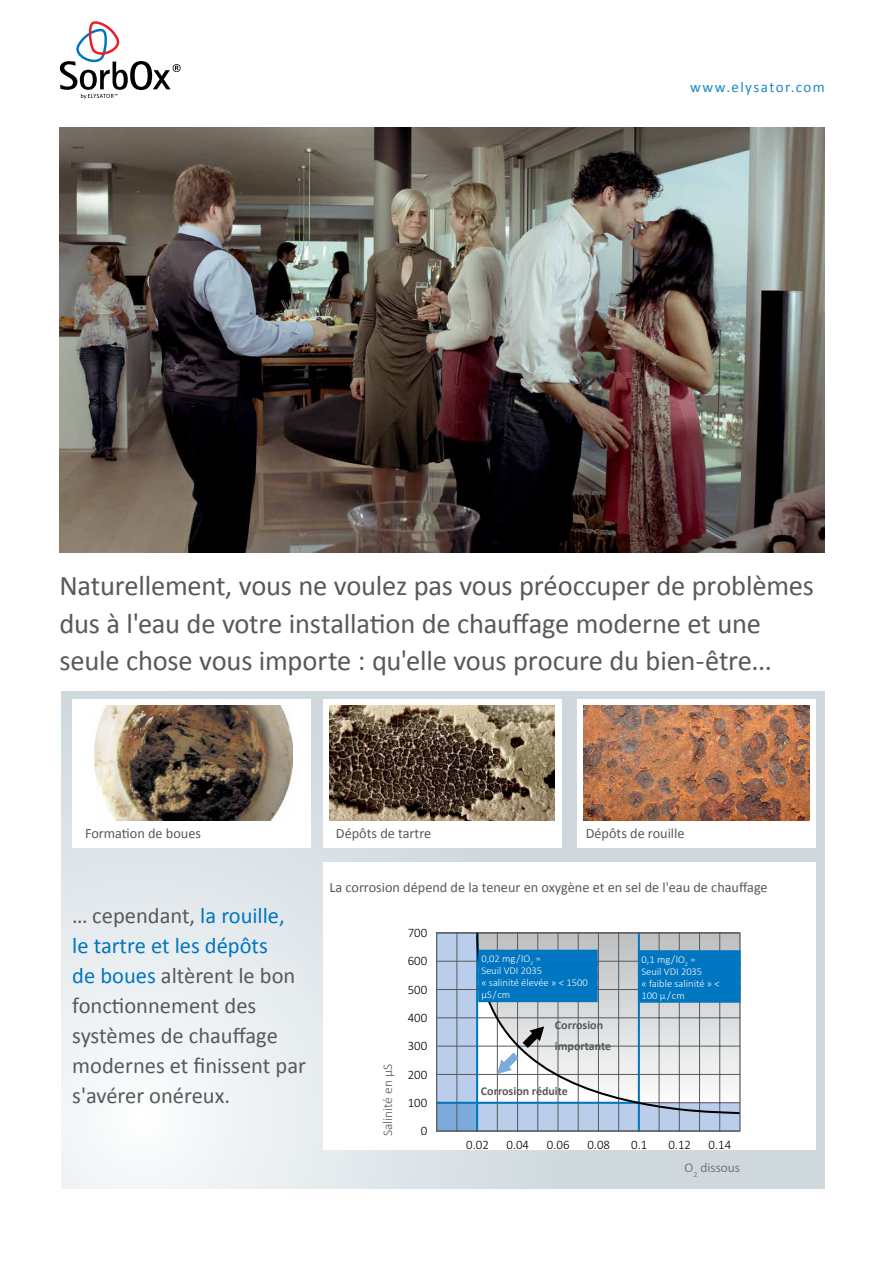
<style>
.page{position:relative;width:893px;height:1263px;background:#fff}
.page>*{position:absolute;margin:0;border:0;box-sizing:border-box;transform-origin:0 0}
.t1{font:28.5px/37.5px "Calibri";letter-spacing:-.01em;color:#58595b}
.t2{font:22.5px/30px "Calibri";color:#58595b}
.t3{font:15px "Calibri";letter-spacing:.095em;color:#1a88c9}
.t4{font:14.25px "Calibri";color:#58595b}
.t5{font:300 13.5px "Calibri";color:#58595b}
.t6{font:300 12.9px/28.3px "Calibri";color:#000;text-align:justify}
.t7{font:700 12px/21px "Calibri";color:#58595b}
.t8{font:300 10.5px/12px "Calibri";color:#fff}
.s1{color:#0076c0}
</style>
<div class="page">
<svg style="left:62px;top:691px;width:763px;height:497px"></svg>
<img style="left:60px;top:128px;width:765px;height:425px">
<div style="left:72px;top:699px;width:238px;height:149px;background:#fff"></div>
<div style="left:323px;top:699px;width:238px;height:149px;background:#fff"></div>
<div style="left:577px;top:699px;width:238px;height:149px;background:#fff"></div>
<img style="left:94px;top:706px;width:199px;height:115px">
<img style="left:330px;top:706px;width:225px;height:115px">
<img style="left:584px;top:706px;width:225px;height:115px">
<div style="left:323px;top:863px;width:492px;height:287px;background:#fff"></div>
<svg style="left:60px;top:21px;width:121px;height:78px"></svg>
<div style="left:437px;top:933px;width:40px;height:198px;background:#baceeb"></div>
<div style="left:437px;top:1103px;width:303px;height:28px;background:#baceeb"></div>
<div style="left:437px;top:1103px;width:40px;height:28px;background:#7caadb"></div>
<hr style="left:457px;top:933px;width:1px;height:198px;background:#58595b">
<hr style="left:476px;top:933px;width:2px;height:198px;background:#0076c0">
<hr style="left:497px;top:933px;width:1px;height:198px;background:#58595b">
<hr style="left:517px;top:933px;width:1px;height:198px;background:#58595b">
<hr style="left:537px;top:933px;width:1px;height:198px;background:#58595b">
<hr style="left:558px;top:933px;width:1px;height:198px;background:#58595b">
<hr style="left:578px;top:933px;width:1px;height:198px;background:#58595b">
<hr style="left:598px;top:933px;width:1px;height:198px;background:#58595b">
<hr style="left:618px;top:933px;width:1px;height:198px;background:#58595b">
<hr style="left:638px;top:933px;width:2px;height:198px;background:#0076c0">
<hr style="left:659px;top:933px;width:1px;height:198px;background:#58595b">
<hr style="left:679px;top:933px;width:1px;height:198px;background:#58595b">
<hr style="left:699px;top:933px;width:1px;height:198px;background:#58595b">
<hr style="left:719px;top:933px;width:1px;height:198px;background:#58595b">
<hr style="left:437px;top:1074px;width:303px;height:1px;background:#58595b">
<hr style="left:437px;top:1046px;width:303px;height:1px;background:#58595b">
<hr style="left:437px;top:1017px;width:303px;height:1px;background:#58595b">
<hr style="left:437px;top:989px;width:303px;height:1px;background:#58595b">
<hr style="left:437px;top:961px;width:303px;height:1px;background:#58595b">
<hr style="left:437px;top:1102px;width:202px;height:2px;background:#0076c0">
<svg style="left:475px;top:934px;width:264px;height:181px"></svg>
<svg style="left:497px;top:1026px;width:47px;height:48px"></svg>
<div style="left:436px;top:932px;width:305px;height:200px;border:1px solid #58595b"></div>
<div style="left:478px;top:950px;width:120px;height:16px;background:#0076c0"></div>
<div style="left:478px;top:962px;width:120px;height:16px;background:#0076c0"></div>
<div style="left:478px;top:974px;width:120px;height:16px;background:#0076c0"></div>
<div style="left:478px;top:986px;width:120px;height:16px;background:#0076c0"></div>
<div style="left:638px;top:950px;width:102px;height:17px;background:#0076c0"></div>
<div style="left:638px;top:962px;width:102px;height:17px;background:#0076c0"></div>
<div style="left:638px;top:974px;width:102px;height:17px;background:#0076c0"></div>
<div style="left:638px;top:986px;width:102px;height:17px;background:#0076c0"></div>
<p class="t3" style="left:690px;top:78px;width:136px">www.elysator.com</p>
<p class="t1" style="left:60px;top:567px;width:756px">Naturellement, vous ne voulez pas vous préoccuper de problèmes dus à l'eau de votre installation de chauffage moderne et une seule chose vous importe : qu'elle vous procure du bien-être...</p>
<p class="t4" style="left:85px;top:825px;width:117px">Formation de boues</p>
<p class="t2" style="left:72px;top:901px;width:235px">… cependant, <span class="s1">la rouille, le tartre et les dépôts<br>de boues</span> altèrent le bon fonctionnement des systèmes de chauffage modernes et finissent par s'avérer onéreux.</p>
<p class="t4" style="left:336px;top:825px;width:97px">Dépôts de tartre</p>
<p class="t4" style="left:586px;top:825px;width:100px">Dépôts de rouille</p>
<p class="t4" style="left:330px;top:878px;width:440px">La corrosion dépend de la teneur en oxygène et en sel de l'eau de chauffage</p>
<p class="t5" style="left:379px;top:1136px;width:74px;rotate:-90deg">Salinité en µS</p>
<p class="t6" style="left:408px;top:918px;width:21px">700<br>600<br>500<br>400<br>300<br>200</p>
<p class="t6" style="left:408px;top:1088px;width:21px">100</p>
<p class="t6" style="left:421px;top:1116px;width:8px">0</p>
<p class="t8" style="left:481px;top:952px;width:108px">0,02 mg / lO<sub>2</sub> =<br>Seuil VDI 2035<br>« salinité élevée » &lt; 1500 µS / cm</p>
<p class="t8" style="left:641px;top:953px;width:80px">0,1 mg / lO<sub>2</sub> =<br>Seuil VDI 2035<br>« faible salinité » &lt;<br>100 µ / cm</p>
<p class="t7" style="left:555px;top:1015px;width:58px">Corrosion importante</p>
<p class="t7" style="left:481px;top:1080px;width:89px">Corrosion réduite</p>
<p class="t6" style="left:466px;top:1130px;width:24px">0.02</p>
<p class="t6" style="left:506px;top:1130px;width:24px">0.04</p>
<p class="t6" style="left:547px;top:1130px;width:24px">0.06</p>
<p class="t6" style="left:587px;top:1130px;width:24px">0.08</p>
<p class="t6" style="left:631px;top:1130px;width:18px">0.1</p>
<p class="t6" style="left:668px;top:1130px;width:24px">0.12</p>
<p class="t6" style="left:709px;top:1130px;width:24px">0.14</p>
<p class="t5" style="left:685px;top:1159px;width:57px">O<sub>2</sub> dissous</p>
</div>
